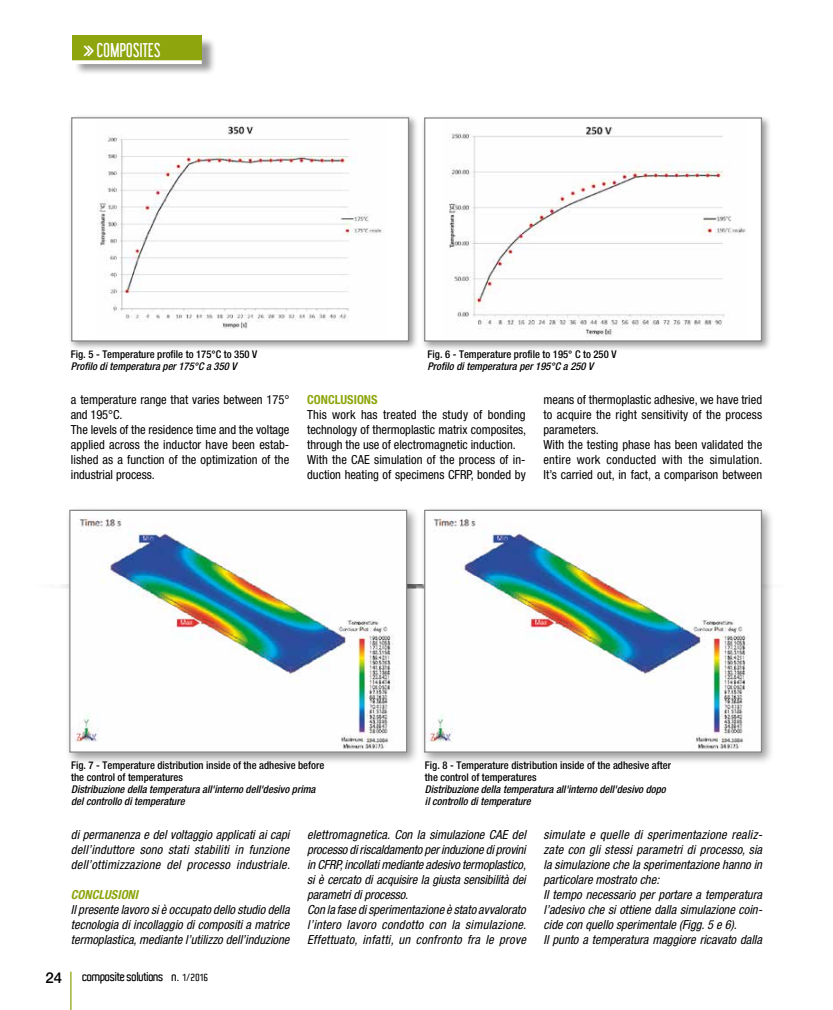
<style>
.page{position:relative;width:833px;height:1010px;background:#fff}
.page>*{position:absolute;margin:0;border:0;box-sizing:border-box;transform-origin:0 0}
.t1{font:17.5px "Libel Suit";letter-spacing:.02em;color:#fff}
.t2{font:500 15px "Helvetica Neue";color:#000}
.t3{font:italic condensed 12.5px/15px "Helvetica Neue";color:#000;text-align:justify}
.t4{font:condensed 12.5px/15px "Helvetica Neue";color:#000}
.t5{font:600 12.5px "Aldo";letter-spacing:-.045em;color:#000}
.t6{font:italic 700 condensed 12.5px "Helvetica Neue";color:#8ea50d}
.t7{font:700 condensed 12.5px "Helvetica Neue";color:#8ea50d}
.t8{font:500 condensed 10.62px/11.9px "Helvetica Neue";color:#000}
.t9{font:italic 500 condensed 10.62px/11.9px "Helvetica Neue";color:#000}
.s1{font-family:"KG Arrows";font-size:25px}
.s2{font-size:10px}
</style>
<div class="page">
<div style="left:73px;top:37px;width:143px;height:39px;background:#000;opacity:.4"></div>
<div style="left:72px;top:35px;width:130px;height:26px;background:#8ea50d"></div>
<svg style="left:72px;top:60px;width:130px;height:4px"></svg>
<img style="left:61px;top:585px;width:4px;height:3px">
<hr style="left:70px;top:971px;width:1px;height:39px;background:#8ea50d">
<div style="left:68px;top:114px;width:351px;height:237px;background:#000;opacity:.4"></div>
<div style="left:72px;top:118px;width:336px;height:223px;background:#fff"></div>
<img style="left:97px;top:126px;width:285px;height:203px">
<div style="left:71px;top:117px;width:338px;height:225px;border:1px solid #878787"></div>
<div style="left:421px;top:114px;width:350px;height:237px;background:#000;opacity:.4"></div>
<div style="left:425px;top:118px;width:336px;height:223px;background:#fff"></div>
<img style="left:449px;top:126px;width:297px;height:211px">
<div style="left:424px;top:117px;width:338px;height:225px;border:1px solid #878787"></div>
<div style="left:65px;top:505px;width:355px;height:260px;background:#000;opacity:.4"></div>
<img style="left:71px;top:512px;width:334px;height:239px">
<div style="left:69px;top:510px;width:338px;height:243px;border:1px solid #878787"></div>
<div style="left:420px;top:505px;width:354px;height:260px;background:#000;opacity:.4"></div>
<img style="left:426px;top:512px;width:334px;height:239px">
<div style="left:424px;top:510px;width:338px;height:243px;border:1px solid #878787"></div>
<h1 class="t1" style="left:83px;top:40px;width:79px"><span class="s1">w</span>COMPOSITES</h1>
<p class="t8" style="left:71px;top:348px;width:188px">Fig. 5 - Temperature profile to 175°C to 350 V</p>
<p class="t9" style="left:71px;top:360px;width:167px">Profilo di temperatura per 175°C a 350 V</p>
<p class="t8" style="left:427px;top:348px;width:190px">Fig. 6 - Temperature profile to 195° C to 250 V</p>
<p class="t9" style="left:427px;top:360px;width:167px">Profilo di temperatura per 195°C a 250 V</p>
<p class="t4" style="left:71px;top:392px;width:220px">a temperature range that varies between 175° and 195°C.<br>The levels of the residence time and the voltage applied across the inductor have been estab&shy;lished as a function of the optimization of the industrial process.</p>
<p class="t7" style="left:307px;top:392px;width:72px">CONCLUSIONS</p>
<p class="t4" style="left:307px;top:407px;width:220px">This work has treated the study of bonding technology of thermoplastic matrix composites, through the use of electromagnetic induction.<br>With the CAE simulation of the process of in&shy;duction heating of specimens CFRP, bonded by</p>
<p class="t4" style="left:543px;top:392px;width:220px">means of thermoplastic adhesive, we have tried to acquire the right sensitivity of the process parameters.<br>With the testing phase has been validated the entire work conducted with the simulation.<br>It’s carried out, in fact, a comparison between</p>
<p class="t8" style="left:71px;top:759px;width:255px">Fig. 7 - Temperature distribution inside of the adhesive before the control of temperatures</p>
<p class="t9" style="left:71px;top:783px;width:246px">Distribuzione della temperatura all'interno dell'desivo prima del controllo di temperature</p>
<p class="t8" style="left:425px;top:759px;width:248px">Fig. 8 - Temperature distribution inside of the adhesive after the control of temperatures</p>
<p class="t9" style="left:425px;top:783px;width:242px">Distribuzione della temperatura all'interno dell'desivo dopo il controllo di temperature</p>
<p class="t3" style="left:71px;top:827px;width:221px">di permanenza e del voltaggio applicati ai capi dell’induttore sono stati stabiliti in funzione dell’ottimizzazione del processo industriale.</p>
<p class="t6" style="left:71px;top:887px;width:69px">CONCLUSIONI</p>
<p class="t3" style="left:71px;top:902px;width:220px">Il presente lavoro si è occupato dello studio della tecnologia di incollaggio di compositi a matrice termoplastica, mediante l’utilizzo dell’induzione</p>
<p class="t2" style="left:46px;top:969px;width:18px">24</p>
<p class="t5" style="left:82px;top:969px;width:127px">composite solutions n. <span class="s2">1/2016</span></p>
<p class="t3" style="left:307px;top:827px;width:220px;text-align:left">elettromagnetica. Con la simulazione CAE del processo di riscaldamento per induzione di provini in CFRP, incollati mediante adesivo termoplastico, si è cercato di acquisire la giusta sensibilità dei parametri di processo.<br>Con la fase di sperimentazione è stato avvalorato l’intero lavoro condotto con la simulazione.<br>Effettuato, infatti, un confronto fra le prove</p>
<p class="t3" style="left:543px;top:827px;width:220px;text-align:left">simulate e quelle di sperimentazione realiz&shy;zate con gli stessi parametri di processo, sia la simulazione che la sperimentazione hanno in particolare mostrato che:<br>Il tempo necessario per portare a temperatura l’adesivo che si ottiene dalla simulazione coin&shy;cide con quello sperimentale (Figg. 5 e 6).<br>Il punto a temperatura maggiore ricavato dalla</p>
</div>
